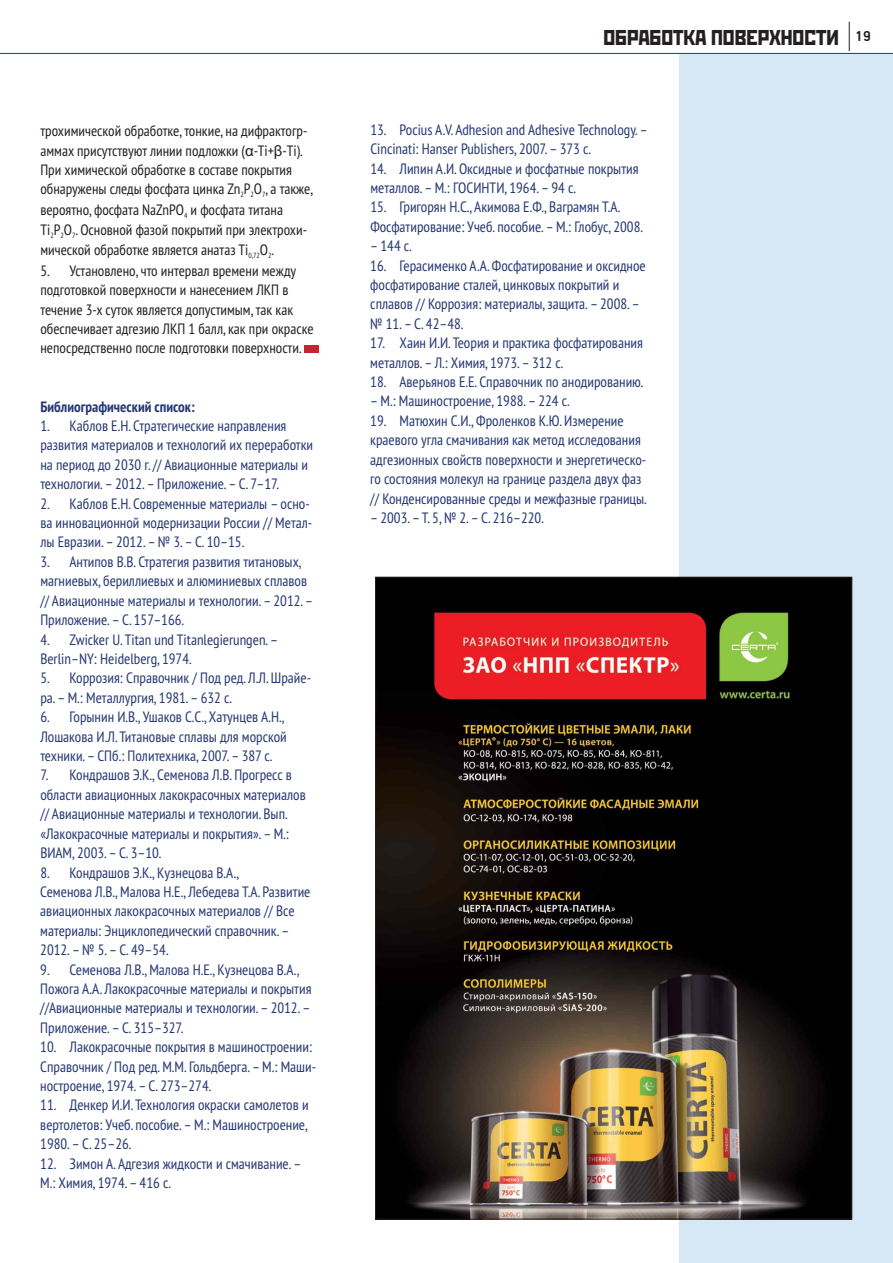
<style>
.page{position:relative;width:893px;height:1263px;background:#fff}
.page>*{position:absolute;margin:0;border:0;box-sizing:border-box;transform-origin:0 0}
.t1{font:21.45px "Rodchenko C";letter-spacing:.065em;color:#241f21}
.t2{font:condensed 15px/19.4px "PT Sans";color:#263873}
.t3{font:condensed 15px/19.4px "PT Sans";color:#241f21}
.t4{font:700 condensed 15px "PT Sans";color:#263873}
.t5{font:condensed 7.5px "PT Sans";letter-spacing:.9em;color:#241f21}
.s1{font-family:"Arial";font-stretch:normal}
</style>
<div class="page">
<div style="left:679px;top:53px;width:214px;height:1210px;background:#d6e8f5"></div>
<hr style="left:0;top:53px;width:893px;height:1px;background:#263873">
<svg style="left:849px;top:22px;width:1px;height:29px"></svg>
<img style="left:377px;top:579px;width:473px;height:638px">
<div style="left:305px;top:345px;width:14px;height:8px;background:#c22630"></div>
<p class="t3" style="left:40px;top:122px;width:274px">трохимической обработке, тонкие, на дифрактогр&shy;аммах присутствуют линии подложки (<span class="s1">α</span>-Ti+<span class="s1">β</span>-Ti).<br>При химической обработке в составе покрытия обнаружены следы фосфата цинка Zn P O , а также,</p>
<p class="t5" style="left:240px;top:192px;width:27px">227</p>
<p class="t3" style="left:40px;top:201px;width:244px">вероятно, фосфата NaZnPO и фосфата титана</p>
<p class="t5" style="left:184px;top:212px;width:5px">4</p>
<p class="t3" style="left:40px;top:221px;width:268px">Ti P O . Основной фазой покрытий при электрохи-</p>
<p class="t5" style="left:50px;top:232px;width:27px">227</p>
<p class="t3" style="left:40px;top:242px;width:235px">мической обработке является анатаз Ti O .</p>
<p class="t5" style="left:248px;top:253px;width:25px">0,72 2</p>
<p class="t3" style="left:40px;top:262px;width:275px">5. Установлено, что интервал времени между подготовкой поверхности и нанесением ЛКП в течение 3-х суток является допустимым, так как обеспечивает адгезию ЛКП 1 балл, как при окраске непосредственно после подготовки поверхности.</p>
<p class="t4" style="left:40px;top:400px;width:156px">Библиографический список:</p>
<p class="t2" style="left:40px;top:417px;width:274px">1. Каблов Е.Н. Стратегические направления развития материалов и технологий их переработки на период до 2030 г. // Авиационные материалы и технологии. – 2012. – Приложение. – С. 7–17.</p>
<p class="t2" style="left:40px;top:495px;width:273px">2. Каблов Е.Н. Современные материалы – осно&shy;ва инновационной модернизации России // Метал&shy;лы Евразии. – 2012. – № 3. – С. 10–15.</p>
<p class="t2" style="left:40px;top:553px;width:274px">3. Антипов В.В. Стратегия развития титановых, магниевых, бериллиевых и алюминиевых сплавов // Авиационные материалы и технологии. – 2012. – Приложение. – С. 157–166.</p>
<p class="t2" style="left:40px;top:631px;width:239px">4. Zwicker U. Titan und Titanlegierungen. –<br>Berlin–NY: Heidelberg, 1974.</p>
<p class="t2" style="left:40px;top:670px;width:272px">5. Коррозия: Справочник / Под ред. Л.Л. Шрайе&shy;ра. – М.: Металлургия, 1981. – 632 с.</p>
<p class="t2" style="left:40px;top:708px;width:248px">6. Горынин И.В., Ушаков С.С., Хатунцев А.Н.,<br>Лошакова И.Л. Титановые сплавы для морской техники. – СПб.: Политехника, 2007. – 387 с.</p>
<p class="t2" style="left:40px;top:767px;width:267px">7. Кондрашов Э.К., Семенова Л.В. Прогресс в области авиационных лакокрасочных материалов // Авиационные материалы и технологии. Вып. «Лакокрасочные материалы и покрытия». – М.:<br>ВИАМ, 2003. – С. 3–10.</p>
<p class="t2" style="left:40px;top:864px;width:272px">8. Кондрашов Э.К., Кузнецова В.А.,<br>Семенова Л.В., Малова Н.Е., Лебедева Т.А. Развитие авиационных лакокрасочных материалов // Все материалы: Энциклопедический справочник. – 2012. – № 5. – С. 49–54.</p>
<p class="t2" style="left:40px;top:961px;width:273px">9. Семенова Л.В., Малова Н.Е., Кузнецова В.А., Пожога А.А. Лакокрасочные материалы и покрытия //Авиационные материалы и технологии. – 2012. – Приложение. – С. 315–327.</p>
<p class="t2" style="left:40px;top:1038px;width:277px">10. Лакокрасочные покрытия в машиностроении:<br>Справочник / Под ред. М.М. Гольдберга. – М.: Маши&shy;ностроение, 1974. – С. 273–274.</p>
<p class="t2" style="left:40px;top:1097px;width:270px;text-align:justify">11. Денкер И.И. Технология окраски самолетов и вертолетов: Учеб. пособие. – М.: Машиностроение, 1980. – С. 25–26.</p>
<p class="t2" style="left:40px;top:1155px;width:263px">12. Зимон А. Адгезия жидкости и смачивание. –<br>М.: Химия, 1974. – 416 с.</p>
<h1 class="t1" style="left:603px;top:27px;width:269px">ОБРАБОТКА ПОВЕРХНОСТИ <sup>19</sup></h1>
<p class="t2" style="left:370px;top:121px;width:279px">13. Pocius A.V. Adhesion and Adhesive Technology. –<br>Cincinati: Hanser Publishers, 2007. – 373 c.</p>
<p class="t2" style="left:370px;top:160px;width:270px">14. Липин А.И. Оксидные и фосфатные покрытия металлов. – М.: ГОСИНТИ, 1964. – 94 с.</p>
<p class="t2" style="left:370px;top:199px;width:274px">15. Григорян Н.С., Акимова Е.Ф., Ваграмян Т.А.<br>Фосфатирование: Учеб. пособие. – М.: Глобус, 2008.</p>
<p class="t2" style="left:370px;top:237px;width:43px">– 144 с.</p>
<p class="t2" style="left:370px;top:257px;width:277px">16. Герасименко А.А. Фосфатирование и оксидное фосфатирование сталей, цинковых покрытий и сплавов // Коррозия: материалы, защита. – 2008. – № 11. – С. 42–48.</p>
<p class="t2" style="left:370px;top:334px;width:274px">17. Хаин И.И. Теория и практика фосфатирования металлов. – Л.: Химия, 1973. – 312 с.</p>
<p class="t2" style="left:370px;top:373px;width:275px">18. Аверьянов Е.Е. Справочник по анодированию.</p>
<p class="t2" style="left:370px;top:393px;width:201px">– М.: Машиностроение, 1988. – 224 с.</p>
<p class="t2" style="left:370px;top:412px;width:278px">19. Матюхин С.И., Фроленков К.Ю. Измерение краевого угла смачивания как метод исследования адгезионных свойств поверхности и энергетическо&shy;го состояния молекул на границе раздела двух фаз // Конденсированные среды и межфазные границы.</p>
<p class="t2" style="left:370px;top:509px;width:175px">– 2003. –Т. 5, № 2. – С. 216–220.</p>
</div>
